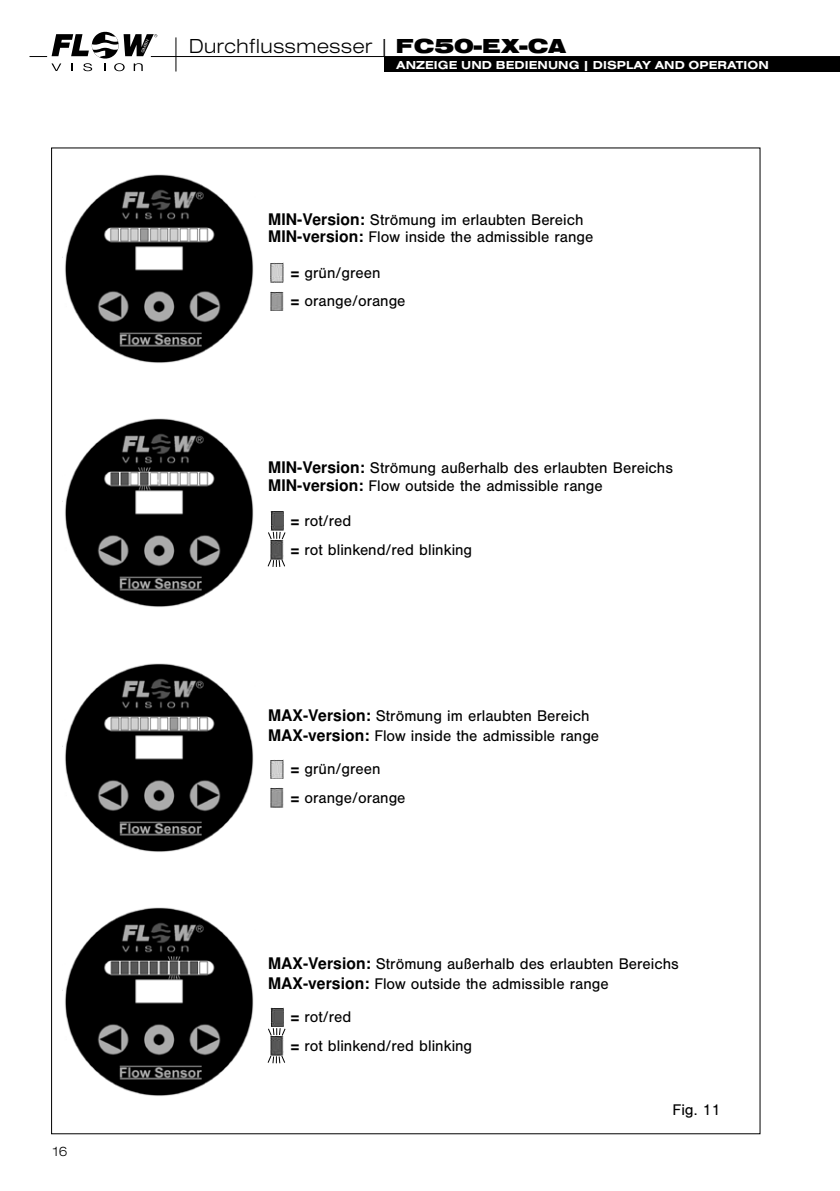
<style>
.page{position:relative;width:840px;height:1191px;background:#fff}
.page>*{position:absolute;margin:0;border:0;box-sizing:border-box;transform-origin:0 0}
.t1{font:300 expanded 21px "Sans";color:#000}
.t2{font:16px/17.6px "Sans";color:#000}
.t3{font:300 expanded 14px "Sans";color:#000}
.t4{font:700 expanded 12px "Sans";color:#fff}
.t5{font:expanded 4.2px "Sans";color:#fff}
.s1{font-weight:900}
.s2{font-weight:700}
</style>
<div class="page">
<svg style="left:29px;top:31px;width:128px;height:40px"></svg>
<hr style="left:151px;top:56px;width:688px;height:1px;background:#000">
<hr style="left:175px;top:37px;width:1px;height:34px;background:#000">
<div style="left:383px;top:57px;width:456px;height:15px;background:#000"></div>
<img style="left:62px;top:174px;width:192px;height:189px">
<img style="left:270px;top:263px;width:13px;height:19px">
<img style="left:270px;top:760px;width:13px;height:18px">
<img style="left:270px;top:511px;width:13px;height:19px">
<img style="left:270px;top:1007px;width:13px;height:19px">
<img style="left:270px;top:291px;width:13px;height:20px">
<img style="left:270px;top:788px;width:13px;height:19px">
<img style="left:270px;top:540px;width:13px;height:19px">
<img style="left:270px;top:1036px;width:13px;height:19px">
<img style="left:62px;top:418px;width:192px;height:189px">
<img style="left:62px;top:663px;width:192px;height:189px">
<img style="left:62px;top:907px;width:192px;height:189px">
<svg style="left:268px;top:531px;width:17px;height:9px"></svg>
<svg style="left:268px;top:1028px;width:17px;height:8px"></svg>
<svg style="left:267px;top:559px;width:18px;height:8px"></svg>
<svg style="left:267px;top:1055px;width:18px;height:8px"></svg>
<p class="t3" style="left:51px;top:1143px;width:18px">16</p>
<p class="t5" style="left:140px;top:51px;width:15px;rotate:-64deg">GMBH</p>
<h1 class="t1" style="left:189px;top:34px;width:378px">Durchflussmesser | <span class="s1">FC50-EX-CA</span></h1>
<p class="t4" style="left:396px;top:58px;width:374px">ANZEIGE UND BEDIENUNG | DISPLAY AND OPERATION</p>
<p class="t2" style="left:268px;top:211px;width:326px"><span class="s2">MIN-Version:</span> Strömung im erlaubten Bereich<br><span class="s2">MIN-version:</span> Flow inside the admissible range</p>
<p class="t2" style="left:290px;top:264px;width:91px"><span class="s2">=</span> grün/green</p>
<p class="t2" style="left:290px;top:292px;width:116px"><span class="s2">=</span> orange/orange</p>
<p class="t2" style="left:268px;top:459px;width:406px"><span class="s2">MIN-Version:</span> Strömung außerhalb des erlaubten Bereichs<br><span class="s2">MIN-version:</span> Flow outside the admissible range</p>
<p class="t2" style="left:290px;top:512px;width:62px"><span class="s2">=</span> rot/red</p>
<p class="t2" style="left:290px;top:540px;width:183px"><span class="s2">=</span> rot blinkend/red blinking</p>
<p class="t2" style="left:268px;top:706px;width:332px;line-height:19.6px"><span class="s2">MAX-Version:</span> Strömung im erlaubten Bereich<br><span class="s2">MAX-version:</span> Flow inside the admissible range</p>
<p class="t2" style="left:290px;top:760px;width:91px"><span class="s2">=</span> grün/green</p>
<p class="t2" style="left:290px;top:789px;width:116px"><span class="s2">=</span> orange/orange</p>
<p class="t2" style="left:268px;top:954px;width:412px;line-height:19.6px"><span class="s2">MAX-Version:</span> Strömung außerhalb des erlaubten Bereichs<br><span class="s2">MAX-version:</span> Flow outside the admissible range</p>
<p class="t2" style="left:290px;top:1008px;width:62px"><span class="s2">=</span> rot/red</p>
<p class="t2" style="left:290px;top:1037px;width:183px"><span class="s2">=</span> rot blinkend/red blinking</p>
<p class="t2" style="left:672px;top:1101px;width:50px">Fig. 11</p>
</div>
